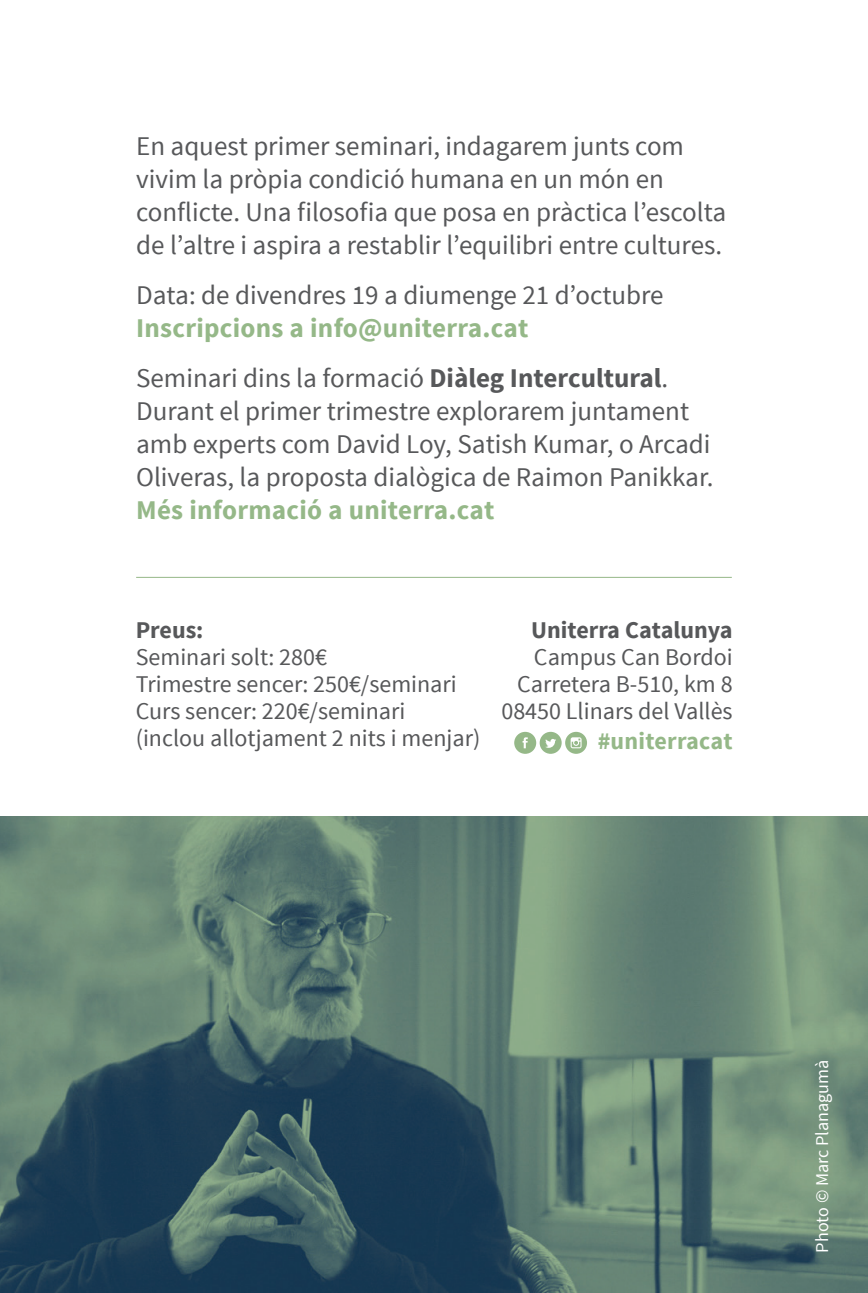
<style>
.page{position:relative;width:868px;height:1293px;background:#fff}
.page>*{position:absolute;margin:0;border:0;box-sizing:border-box;transform-origin:0 0}
.text_base{font:27px/33px "Source Sans Pro";color:#57585a}
.text_base-2{font:24px/27px "Source Sans Pro";color:#57585a;text-align:right}
.text_base-3{font:700 24px "Source Sans Pro";letter-spacing:.01em;color:#95b888}
.text_base-4{font:700 24px "Source Sans Pro";color:#57585a}
.text_base-5{font:18px "Source Sans Pro";color:#fff}
.s1{font-weight:700;color:#95b888}
.s2{font-weight:700}
</style>
<div class="page">
<img style="left:0;top:817px;width:867px;height:476px">
<svg style="left:514px;top:732px;width:47px;height:22px"></svg>
<svg style="left:565px;top:732px;width:22px;height:22px"></svg>
<svg style="left:570px;top:737px;width:11px;height:11px"></svg>
<hr style="left:136px;top:577px;width:595px;height:1px;background:#95b888">
<p class="text_base" style="left:136px;top:130px;width:591px">En aquest primer seminari, indagarem junts com vivim la pròpia condició humana en un món en conflicte. Una filosofia que posa en pràctica l’escolta de l’altre i aspira a restablir l’equilibri entre cultures.</p>
<p class="text_base" style="left:136px;top:279px;width:529px">Data: de divendres 19 a diumenge 21 d’octubre<br><span class="s1">Inscripcions a info@uniterra.cat</span></p>
<p class="text_base" style="left:136px;top:362px;width:579px">Seminari dins la formació <span class="s2">Diàleg Intercultural</span>.<br>Durant el primer trimestre explorarem juntament amb experts com David Loy, Satish Kumar, o Arcadi Oliveras, la proposta dialògica de Raimon Panikkar.<br><span class="s1">Més informació a uniterra.cat</span></p>
<p class="text_base-4" style="left:136px;top:614px;width:69px">Preus:</p>
<p class="text_base-2" style="left:136px;top:643px;width:322px;text-align:left">Seminari solt: 280€<br>Trimestre sencer: 250€/seminari<br>Curs sencer: 220€/seminari</p>
<p class="text_base-2" style="left:136px;top:724px;width:346px">(inclou allotjament 2 nits i menjar)</p>
<p class="text_base-2" style="left:501px;top:616px;width:233px"><span class="s2">Uniterra Catalunya<br></span>Campus Can Bordoi<br>Carretera B-510, km 8<br>08450 Llinars del Vallès</p>
<p class="text_base-3" style="left:597px;top:726px;width:136px">#uniterracat</p>
<p class="text_base-5" style="left:811px;top:1252px;width:194px;rotate:-90deg">Photo © Marc Planagumà</p>
</div>
